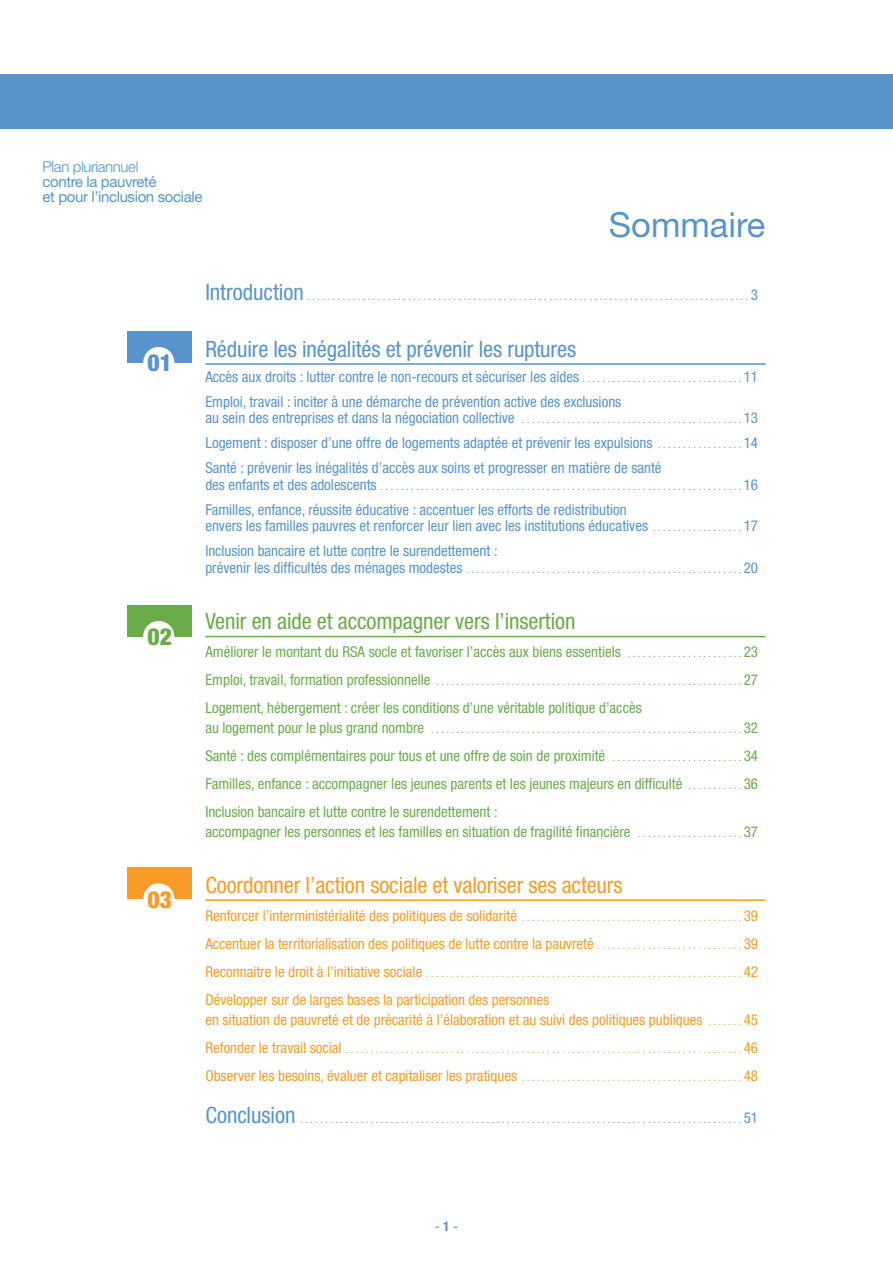
<style>
.page{position:relative;width:893px;height:1263px;background:#fff}
.page>*{position:absolute;margin:0;border:0;box-sizing:border-box;transform-origin:0 0}
.t1{font:34.5px "Helvetica Neue";color:#5794ce}
.t2{font:900 condensed 23.55px "Helvetica Neue";color:#5794ce}
.t3{font:900 condensed 23.55px "Helvetica Neue";color:#6aac4a}
.t4{font:900 condensed 23.55px "Helvetica Neue";color:#f89c27}
.t5{font:condensed 22.5px "Helvetica Neue";letter-spacing:-.005em;color:#f89c27}
.t6{font:condensed 22.5px "Helvetica Neue";letter-spacing:-.005em;color:#5794ce}
.t7{font:condensed 22.5px "Helvetica Neue";letter-spacing:-.005em;color:#6aac4a}
.t8{font:condensed 15px/25px "Helvetica Neue";color:#5794ce}
.t9{font:condensed 15px/28px "Helvetica Neue";color:#6aac4a;text-align:justify}
.t10{font:condensed 15px/28px "Helvetica Neue";color:#f89c27}
.t11{font:15px/15px "Helvetica Neue";letter-spacing:-.025em;color:#5794ce}
.t12{font:300 15px "Helvetica Neue";letter-spacing:-.025em;color:#5794ce}
.t13{font:13.5px "Helvetica";color:#5794ce}
.t14{font:condensed 10.5px "Helvetica Neue";color:#5794ce}
.t15{font:condensed 10.5px "Helvetica Neue";color:#f89c27}
.t16{font:condensed 10.5px "Helvetica Neue";color:#6aac4a}
.s1{font-size:22.5px}
.s2{font-size:15px}
.s3{font-size:10.5px}
.s4{font-family:"Helvetica Neue";font-weight:700;font-stretch:condensed}
</style>
<div class="page">
<div style="left:0;top:74px;width:893px;height:54px;background:#5794ce"></div>
<div style="left:128px;top:331px;width:64px;height:32px;background:#5794ce"></div>
<div style="left:128px;top:605px;width:64px;height:32px;background:#6aac4a"></div>
<div style="left:128px;top:867px;width:64px;height:32px;background:#f89c27"></div>
<div style="left:143px;top:347px;width:31px;height:31px;background:#fff;border-radius:50%"></div>
<div style="left:143px;top:621px;width:31px;height:31px;background:#fff;border-radius:50%"></div>
<div style="left:143px;top:883px;width:31px;height:31px;background:#fff;border-radius:50%"></div>
<hr style="left:205px;top:363px;width:560px;height:2px;background:#5794ce">
<hr style="left:205px;top:636px;width:560px;height:1px;background:#6aac4a">
<hr style="left:205px;top:899px;width:560px;height:2px;background:#f89c27">
<p class="t12" style="left:43px;top:162px;width:97px">Plan pluriannuel</p>
<p class="t11" style="left:43px;top:176px;width:161px">contre la pauvreté<br>et pour l’inclusion sociale</p>
<h1 class="t1" style="left:609px;top:213px;width:158px">Sommaire</h1>
<h2 class="t2" style="left:148px;top:348px;width:26px">01</h2>
<h2 class="t3" style="left:148px;top:622px;width:26px">02</h2>
<h2 class="t4" style="left:148px;top:885px;width:26px">03</h2>
<p class="t14" style="left:205px;top:293px;width:554px"><span class="s1">Introduction</span>........................................................................................<span class="s2">3</span></p>
<h3 class="t6" style="left:205px;top:341px;width:372px">Réduire les inégalités et prévenir les ruptures</h3>
<p class="t8" style="left:205px;top:365px;width:554px">Accès aux droits : lutter contre le non-recours et sécuriser les aides <span class="s3">. . . . . . . . . . . . . . . . . . . . . . . . . . . . . . . .</span> 11<br>Emploi, travail : inciter à une démarche de prévention active des exclusions</p>
<p class="t8" style="left:205px;top:407px;width:554px;text-align:justify">auseindesentreprisesetdanslanégociationcollective <span class="s3">............................................</span>13<br>Logement : disposer d’une offre de logements adaptée et prévenir les expulsions <span class="s3">. . . . . . . . . . . . . . . . .</span> 14<br>Santé : prévenir les inégalités d’accès aux soins et progresser en matière de santé</p>
<p class="t14" style="left:205px;top:482px;width:554px"><span class="s2">desenfantsetdesadolescents</span> ........................................................................<span class="s2">16</span></p>
<p class="t8" style="left:205px;top:503px;width:554px;line-height:16.5px">Familles, enfance, réussite éducative : accentuer les efforts de redistribution<br>envers les familles pauvres et renforcer leur lien avec les institutions éducatives <span class="s3">. . . . . . . . . . . . . . . . . .</span> 17</p>
<p class="t8" style="left:205px;top:540px;width:294px">Inclusion bancaire et lutte contre le surendettement :</p>
<p class="t14" style="left:205px;top:565px;width:554px"><span class="s2">prévenirlesdifficultésdesménagesmodestes</span> .......................................................<span class="s2">20</span></p>
<h3 class="t7" style="left:205px;top:613px;width:372px">Venir en aide et accompagner vers l’insertion</h3>
<p class="t9" style="left:205px;top:639px;width:554px">Améliorer le montant du RSA socle et favoriser l’accès aux biens essentiels <span class="s3">. . . . . . . . . . . . . . . . . . . . . . .</span> 23</p>
<p class="t16" style="left:205px;top:678px;width:554px"><span class="s2">Emploi,travail,formationprofessionnelle</span> .............................................................<span class="s2">27</span></p>
<p class="t9" style="left:205px;top:695px;width:438px">Logement, hébergement : créer les conditions d’une véritable politique d’accès</p>
<p class="t16" style="left:205px;top:725px;width:554px"><span class="s2">aulogementpourleplusgrandnombre</span> ..............................................................<span class="s2">32</span></p>
<p class="t9" style="left:205px;top:743px;width:554px">Santé : des complémentaires pour tous et une offre de soin de proximité <span class="s3">. . . . . . . . . . . . . . . . . . . . . . . . . .</span> 34<br>Familles, enfance : accompagner les jeunes parents et les jeunes majeurs en difficulté <span class="s3">. . . . . . . . . . .</span> 36<br>Inclusion bancaire et lutte contre le surendettement :</p>
<p class="t9" style="left:205px;top:818px;width:554px">accompagner les personnes et les familles en situation de fragilité financière <span class="s3">. . . . . . . . . . . . . . . . . . . . .</span> 37</p>
<h3 class="t5" style="left:205px;top:877px;width:419px">Coordonner l’action sociale et valoriser ses acteurs</h3>
<p class="t10" style="left:205px;top:903px;width:554px">Renforcer l’interministérialité des politiques de solidarité <span class="s3">. . . . . . . . . . . . . . . . . . . . . . . . . . . . . . . . . . . . . . . . . . . .</span> 39<br>Accentuer la territorialisation des politiques de lutte contre la pauvreté <span class="s3">. . . . . . . . . . . . . . . . . . . . . . . . . . . . .</span> 39</p>
<p class="t15" style="left:205px;top:969px;width:554px"><span class="s2">Reconnaitreledroitàl’initiativesociale</span> ...............................................................<span class="s2">42</span></p>
<p class="t10" style="left:205px;top:991px;width:554px;line-height:19.5px">Développer sur de larges bases la participation des personnes<br>en situation de pauvreté et de précarité à l’élaboration et au suivi des politiques publiques <span class="s3">. . . . . . .</span> 45</p>
<p class="t15" style="left:205px;top:1045px;width:554px"><span class="s2">Refonderletravailsocial</span> ...............................................................................<span class="s2">46</span></p>
<p class="t10" style="left:205px;top:1062px;width:554px">Observerlesbesoins,évalueretcapitaliserlespratiques <span class="s3">............................................</span>48</p>
<p class="t14" style="left:205px;top:1116px;width:554px"><span class="s1">Conclusion</span> ........................................................................................<span class="s2">51</span></p>
<p class="t13" style="left:435px;top:1219px;width:24px">-<span class="s4">1</span>-</p>
</div>
